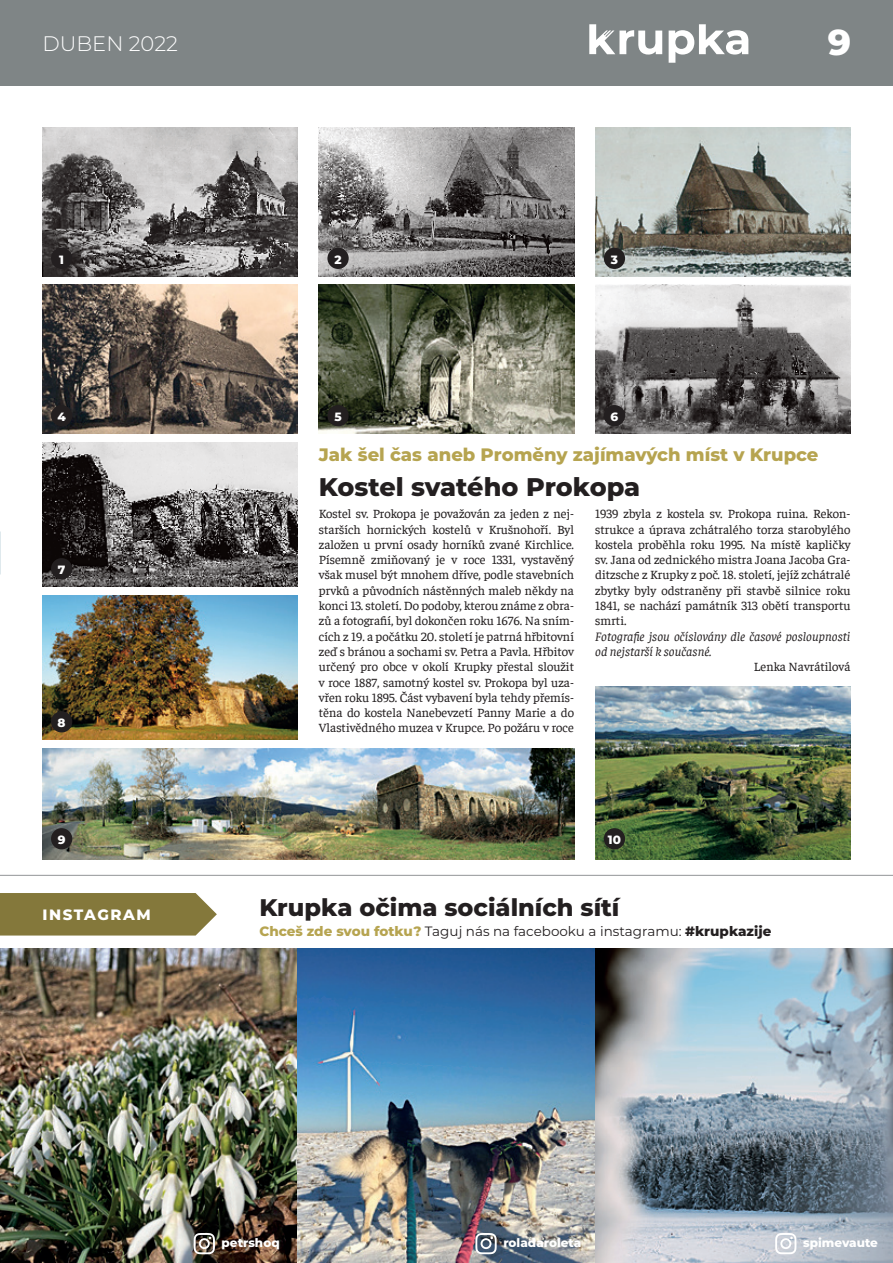
<style>
.page{position:relative;width:893px;height:1263px;background:#fff}
.page>*{position:absolute;margin:0;border:0;box-sizing:border-box;transform-origin:0 0}
.t1{font:800 36px "Montserrat";color:#fff}
.t2{font:800 25.5px "Montserrat";letter-spacing:-.005em;color:#231f20}
.t3{font:800 24px "Montserrat";color:#231f20}
.t4{font:300 21px "Montserrat";color:#fff}
.t5{font:800 18px "Montserrat";color:#b6a450}
.t6{font:800 15px "Montserrat";letter-spacing:.1em;color:#fff}
.t7{font:13.5px "Montserrat";color:#231f20}
.t8{font:12.75px/15.3px "Faustina";color:#231f20;text-align:justify}
.t9{font:italic 12.75px/15.3px "Faustina";color:#231f20}
.t10{font:800 12px "Montserrat";color:#fff}
.s1{font-weight:800;color:#b6a450}
.s2{font-weight:800}
</style>
<div class="page">
<div style="left:0;top:0;width:893px;height:85px;background:#7f8586"></div>
<svg style="left:669px;top:24px;width:79px;height:39px"></svg>
<svg style="left:589px;top:24px;width:73px;height:31px"></svg>
<img style="left:0;top:948px;width:893px;height:315px">
<svg style="left:194px;top:1233px;width:21px;height:21px"></svg>
<svg style="left:475px;top:1233px;width:22px;height:21px"></svg>
<svg style="left:775px;top:1233px;width:21px;height:21px"></svg>
<div style="left:0;top:893px;width:217px;height:42px;background:#84783b"></div>
<hr style="left:0;top:875px;width:893px;height:1px;background:#939598">
<img style="left:43px;top:128px;width:255px;height:148px">
<img style="left:319px;top:128px;width:255px;height:148px">
<img style="left:595px;top:128px;width:255px;height:148px">
<img style="left:43px;top:285px;width:255px;height:149px">
<img style="left:319px;top:285px;width:255px;height:149px">
<img style="left:595px;top:285px;width:255px;height:149px">
<img style="left:43px;top:442px;width:255px;height:145px">
<img style="left:43px;top:748px;width:531px;height:111px">
<img style="left:595px;top:687px;width:255px;height:172px">
<img style="left:43px;top:595px;width:255px;height:145px">
<div style="left:51px;top:248px;width:21px;height:21px;background:#231f20;border-radius:50%"></div>
<div style="left:51px;top:405px;width:21px;height:21px;background:#231f20;border-radius:50%"></div>
<div style="left:51px;top:558px;width:21px;height:21px;background:#231f20;border-radius:50%"></div>
<div style="left:51px;top:711px;width:21px;height:21px;background:#231f20;border-radius:50%"></div>
<div style="left:51px;top:828px;width:21px;height:21px;background:#231f20;border-radius:50%"></div>
<div style="left:604px;top:828px;width:21px;height:21px;background:#231f20;border-radius:50%"></div>
<div style="left:327px;top:248px;width:22px;height:21px;background:#231f20;border-radius:50%"></div>
<div style="left:327px;top:405px;width:22px;height:21px;background:#231f20;border-radius:50%"></div>
<div style="left:604px;top:248px;width:21px;height:21px;background:#231f20;border-radius:50%"></div>
<div style="left:604px;top:405px;width:21px;height:21px;background:#231f20;border-radius:50%"></div>
<h3 class="t4" style="left:43px;top:29px;width:137px">DUBEN 2022</h3>
<p class="t10" style="left:59px;top:250px;width:6px">1</p>
<p class="t10" style="left:57px;top:408px;width:10px">4</p>
<p class="t10" style="left:58px;top:561px;width:9px">7</p>
<p class="t10" style="left:58px;top:714px;width:10px">8</p>
<p class="t10" style="left:334px;top:250px;width:9px">2</p>
<p class="t10" style="left:334px;top:408px;width:9px">5</p>
<p class="t10" style="left:611px;top:250px;width:9px">3</p>
<p class="t10" style="left:611px;top:408px;width:9px">6</p>
<h1 class="t1" style="left:828px;top:16px;width:25px">9</h1>
<h3 class="t5" style="left:319px;top:442px;width:501px">Jak šel čas aneb Proměny zajímavých míst v Krupce</h3>
<h2 class="t2" style="left:319px;top:468px;width:323px">Kostel svatého Prokopa</h2>
<p class="t8" style="left:319px;top:505px;width:257px">Kostel sv. Prokopa je považován za jeden z nej&shy;starších hornických kostelů v Krušnohoří. Byl založen u první osady horníků zvané Kirchlice.<br>Písemně zmiňovaný je v roce 1331, vystavěný však musel být mnohem dříve, podle stavebních prvků a původních nástěnných maleb někdy na konci 13. století. Do podoby, kterou známe z obra&shy;zů a fotografií, byl dokončen roku 1676. Na sním&shy;cích z 19. a počátku 20. století je patrná hřbitovní zeď s bránou a sochami sv. Petra a Pavla. Hřbitov určený pro obce v okolí Krupky přestal sloužit v roce 1887, samotný kostel sv. Prokopa byl uza&shy;vřen roku 1895. Část vybavení byla tehdy přemís&shy;těna do kostela Nanebevzetí Panny Marie a do Vlastivědného muzea v Krupce. Po požáru v roce</p>
<p class="t8" style="left:595px;top:505px;width:257px">1939 zbyla z kostela sv. Prokopa ruina. Rekon&shy;strukce a úprava zchátralého torza starobylého kostela proběhla roku 1995. Na místě kapličky sv. Jana od zednického mistra Joana Jacoba Gra&shy;ditzsche z Krupky z poč. 18. století, jejíž zchátralé zbytky byly odstraněny při stavbě silnice roku 1841, se nachází památník 313 obětí transportu smrti.</p>
<p class="t9" style="left:595px;top:628px;width:257px">Fotografie jsou očíslovány dle časové posloupnosti od nejstarší k současné.</p>
<p class="t8" style="left:754px;top:658px;width:98px">Lenka Navrátilová</p>
<p class="t10" style="left:58px;top:831px;width:9px">9</p>
<p class="t10" style="left:608px;top:831px;width:15px">10</p>
<p class="t6" style="left:43px;top:904px;width:110px">INSTAGRAM</p>
<h3 class="t3" style="left:259px;top:890px;width:361px">Krupka očima sociálních sítí</h3>
<p class="t7" style="left:259px;top:921px;width:513px"><span class="s1">Chceš zde svou fotku?</span> Taguj nás na facebooku a instagramu: <span class="s2">#krupkazije</span></p>
<p class="t10" style="left:222px;top:1234px;width:60px">petrshoq</p>
<p class="t10" style="left:503px;top:1234px;width:80px">roladaroleta</p>
<p class="t10" style="left:803px;top:1234px;width:76px">spimevaute</p>
</div>
